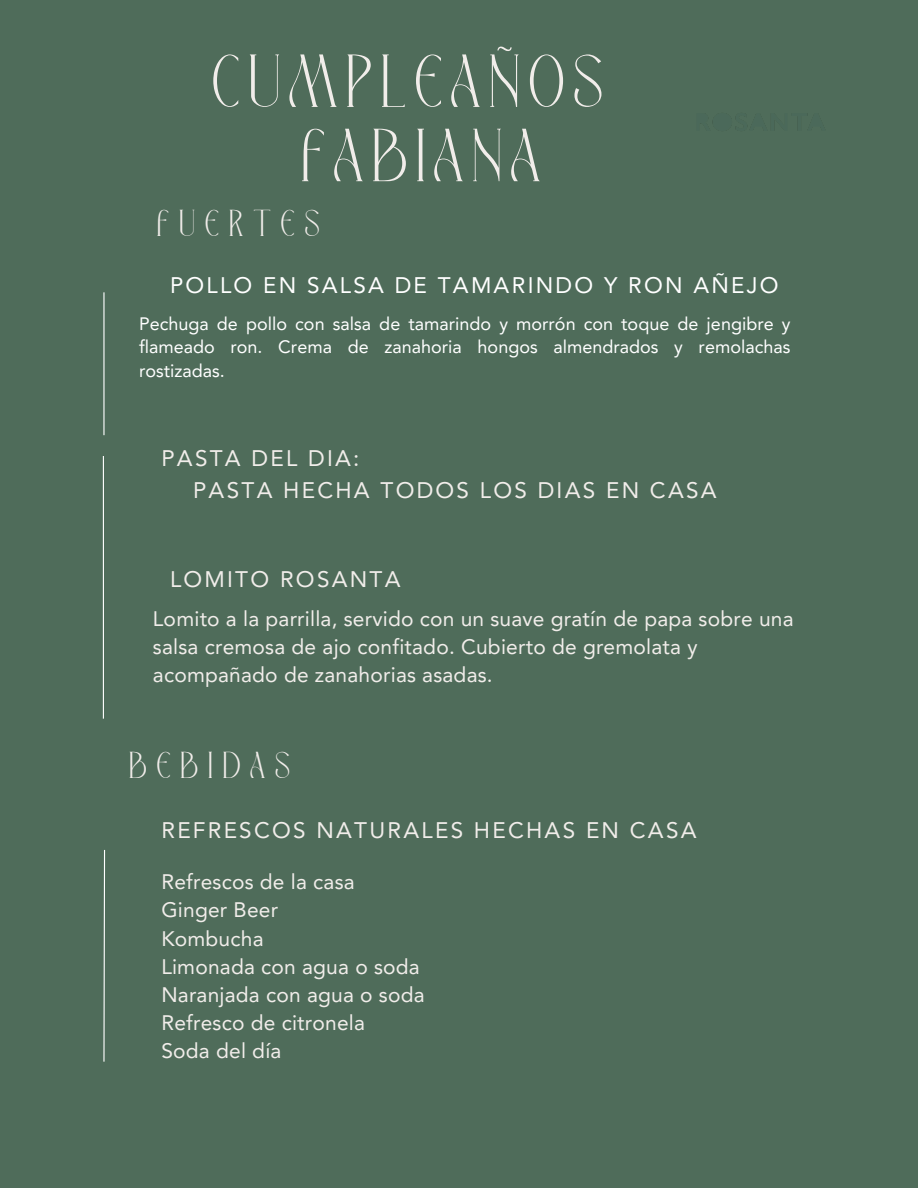
<style>
.page{position:relative;width:918px;height:1188px;background:#4f6c5a}
.page>*{position:absolute;margin:0;border:0;box-sizing:border-box;transform-origin:0 0}
.t1{font:700 75px/74.2px "Peskia";letter-spacing:.1em;color:#f1edea;text-align:center}
.t2{font:700 37.5px "Peskia";letter-spacing:.25em;color:#f1edea}
.t3{font:22.5px/31.5px "Avenir LT Pro";letter-spacing:.1em;color:#f1edea}
.t4{font:22.5px "Avenir LT Pro";letter-spacing:.1em;color:#fff}
.t5{font:21px/28.2px "Avenir LT Pro";letter-spacing:.01em;color:#f1edea}
.t6{font:18px/23.7px "Avenir LT Pro";color:#fff;text-align:justify}
</style>
<div class="page">
<hr style="left:103px;top:292px;width:2px;height:143px;background:#fff">
<hr style="left:103px;top:456px;width:1px;height:263px;background:#fff">
<svg style="left:103px;top:850px;width:3px;height:212px"></svg>
<h1 class="t1" style="left:211px;top:47px;width:393px">CUMPLEAÑOS<br>FABIANA</h1>
<p class="t2" style="left:157px;top:203px;width:165px">FUERTES</p>
<h3 class="t4" style="left:170px;top:276px;width:610px">POLLO EN SALSA DE TAMARINDO Y RON AÑEJO</h3>
<h3 class="t6" style="left:139px;top:313px;width:653px">Pechuga de pollo con salsa de tamarindo y morrón con toque de jengibre y flameado ron. Crema de zanahoria hongos almendrados y remolachas rostizadas.</h3>
<h3 class="t3" style="left:193px;top:445px;width:525px;text-indent:-32px">PASTA DEL DIA:<br>PASTA HECHA TODOS LOS DIAS EN CASA</h3>
<p class="t3" style="left:170px;top:565px;width:232px">LOMITO ROSANTA</p>
<h2 class="t5" style="left:153px;top:607px;width:642px">Lomito a la parrilla, servido con un suave gratín de papa sobre una salsa cremosa de ajo confitado. Cubierto de gremolata y acompañado de zanahorias asadas.</h2>
<h4 class="t2" style="left:129px;top:745px;width:163px">BEBIDAS</h4>
<p class="t3" style="left:161px;top:816px;width:537px">REFRESCOS NATURALES HECHAS EN CASA</p>
<p class="t5" style="left:161px;top:870px;width:265px">Refrescos de la casa<br>Ginger Beer<br>Kombucha<br>Limonada con agua o soda<br>Naranjada con agua o soda<br>Refresco de citronela<br>Soda del día</p>
</div>
